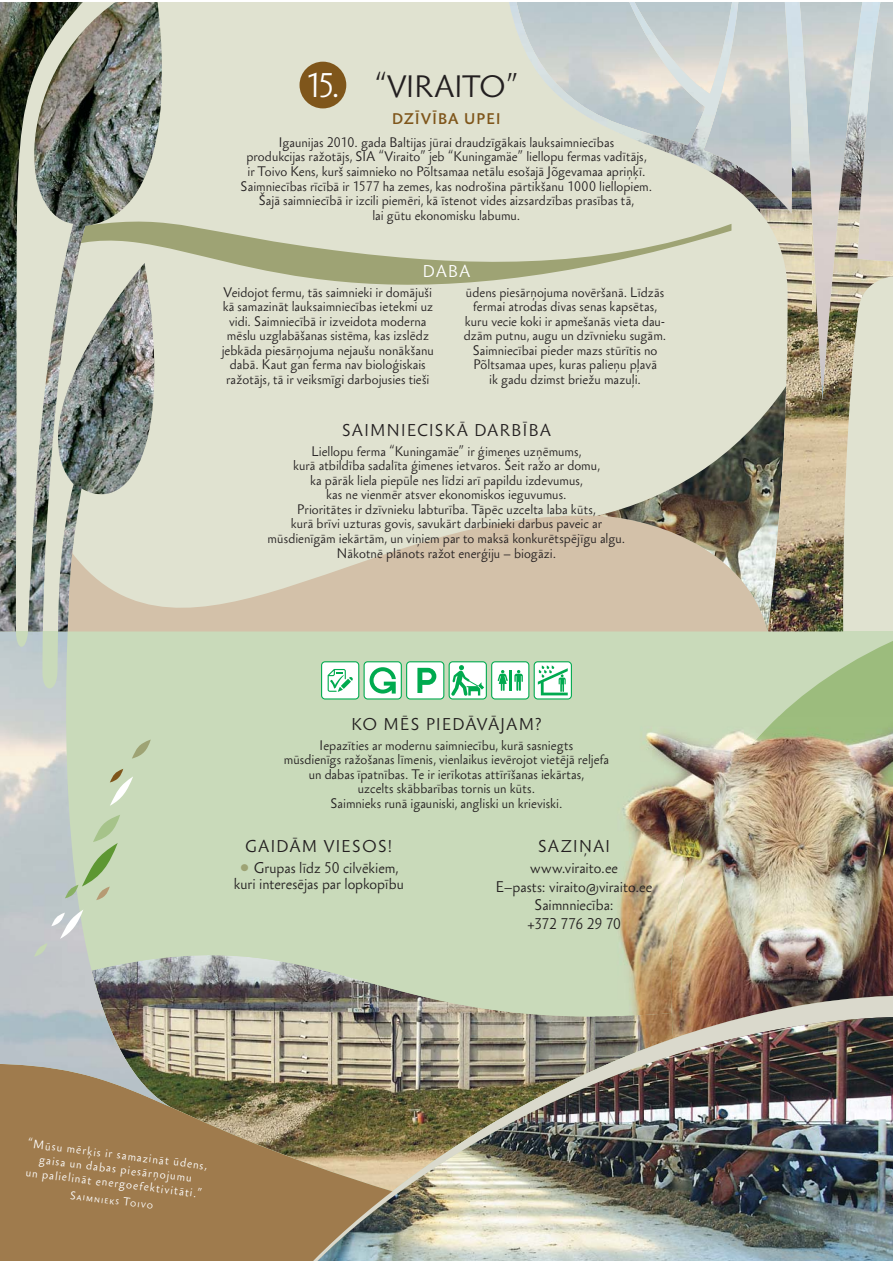
<style>
.page{position:relative;width:893px;height:1263px;background:#fff}
.page>*{position:absolute;margin:0;border:0;box-sizing:border-box;transform-origin:0 0}
.t1{font:31.5px "Sebastian Light Pro";color:#fff}
.t2{font:28.5px "Sebastian Light Pro";color:#231f20}
.t3{font:15.75px "Sebastian Light Pro";letter-spacing:.08em;color:#231f20}
.t4{font:15.75px "Sebastian Light Pro";color:#fff}
.t5{font:14.25px/18.8px "Sebastian Light Pro";color:#231f20;text-align:center}
.t6{font:700 14.25px "Sebastian Light SC";letter-spacing:.085em;color:#7f561b}
.t7{font:12.75px/14.5px "Sebastian Light Pro";letter-spacing:.005em;color:#231f20;text-align:center}
.t8{font:11.25px/14.2px "Sebastian Light Pro";color:#fff;text-align:center}
.t9{font:10.5px "Sebastian Light SC";color:#fff}
.s1{font-family:"Sebastian Light SC";font-size:19.5px;color:#9ea374}
</style>
<div class="page">
<div style="left:0;top:2px;width:893px;height:629px;background:#e0e2d0"></div>
<div style="left:0;top:631px;width:893px;height:630px;background:#c9daba"></div>
<img style="left:171px;top:955px;width:244px;height:108px">
<svg style="left:163px;top:522px;width:489px;height:176px"></svg>
<svg style="left:652px;top:631px;width:241px;height:85px"></svg>
<img style="left:622px;top:731px;width:47px;height:130px">
<img style="left:618px;top:861px;width:51px;height:134px">
<img style="left:669px;top:716px;width:224px;height:279px">
<svg style="left:0;top:1063px;width:293px;height:198px;background:#9b7c50"></svg>
<img style="left:505px;top:2px;width:388px;height:629px">
<img style="left:293px;top:995px;width:600px;height:266px">
<svg style="left:163px;top:213px;width:568px;height:123px"></svg>
<img style="left:298px;top:1017px;width:595px;height:244px">
<img style="left:0;top:631px;width:171px;height:476px">
<img style="left:0;top:2px;width:163px;height:629px">
<svg style="left:132px;top:739px;width:19px;height:20px"></svg>
<svg style="left:65px;top:815px;width:55px;height:85px"></svg>
<svg style="left:110px;top:769px;width:23px;height:37px"></svg>
<svg style="left:34px;top:909px;width:49px;height:48px;background:#c9ccce"></svg>
<div style="left:299px;top:62px;width:47px;height:46px;background:#7f561b;border-radius:50%"></div>
<svg style="left:406px;top:661px;width:38px;height:38px"></svg>
<div style="left:407px;top:662px;width:36px;height:36px;background:#fff;border-radius:3px"></div>
<svg style="left:417px;top:668px;width:19px;height:25px"></svg>
<svg style="left:449px;top:661px;width:38px;height:38px"></svg>
<div style="left:450px;top:662px;width:36px;height:36px;background:#fff;border-radius:3px"></div>
<svg style="left:451px;top:665px;width:33px;height:31px"></svg>
<svg style="left:534px;top:661px;width:38px;height:38px"></svg>
<div style="left:535px;top:662px;width:36px;height:36px;background:#fff;border-radius:3px"></div>
<svg style="left:538px;top:665px;width:30px;height:30px"></svg>
<svg style="left:321px;top:661px;width:38px;height:38px"></svg>
<div style="left:322px;top:662px;width:36px;height:36px;background:#fff;border-radius:3px"></div>
<svg style="left:328px;top:669px;width:25px;height:23px"></svg>
<svg style="left:364px;top:661px;width:38px;height:38px"></svg>
<div style="left:365px;top:662px;width:36px;height:36px;background:#fff;border-radius:3px"></div>
<svg style="left:370px;top:667px;width:26px;height:26px"></svg>
<svg style="left:491px;top:661px;width:38px;height:38px"></svg>
<div style="left:492px;top:662px;width:36px;height:36px;background:#fff;border-radius:3px"></div>
<hr style="left:510px;top:670px;width:2px;height:21px;background:#00aa4f">
<svg style="left:514px;top:670px;width:9px;height:21px"></svg>
<svg style="left:497px;top:670px;width:11px;height:21px"></svg>
<p class="t2" style="left:374px;top:73px;width:146px">“VIRAITO”</p>
<p class="t7" style="left:241px;top:136px;width:413px">Igaunijas 2010. gada Baltijas jūrai draudzīgākais lauksaimniecības<br>produkcijas ražotājs, SIA “Viraito” jeb “Kuningamäe” liellopu fermas vadītājs,<br>ir Toivo Kens, kurš saimnieko no Põltsamaa netālu esošajā Jõgevamaa apriņķī.<br>Saimniecības rīcībā ir 1577 ha zemes, kas nodrošina pārtikšanu 1000 liellopiem.<br>Šajā saimniecībā ir izcili piemēri, kā īstenot vides aizsardzības prasības tā,<br>lai gūtu ekonomisku labumu.</p>
<p class="t1" style="left:306px;top:71px;width:36px">15.</p>
<p class="t6" style="left:392px;top:111px;width:110px">DZĪVĪBA UPEI</p>
<p class="t4" style="left:423px;top:264px;width:49px">DABA</p>
<p class="t7" style="left:222px;top:286px;width:213px">Veidojot fermu, tās saimnieki ir domājuši kā samazināt lauksaimniecības ietekmi uz vidi. Saimniecībā ir izveidota moderna mēslu uzglabāšanas sistēma, kas izslēdz jebkāda piesārņojuma nejaušu nonākšanu dabā. Kaut gan ferma nav bioloģiskais ražotājs, tā ir veiksmīgi darbojusies tieši</p>
<p class="t7" style="left:464px;top:286px;width:204px">ūdens piesārņojuma novēršanā. Līdzās fermai atrodas divas senas kapsētas, kuru vecie koki ir apmešanās vieta dau&shy;dzām putnu, augu un dzīvnieku sugām.<br>Saimniecībai pieder mazs stūrītis no Põltsamaa upes, kuras palieņu pļavā<br>ik gadu dzimst briežu mazuļi.</p>
<p class="t3" style="left:342px;top:423px;width:210px">SAIMNIECISKĀ DARBĪBA</p>
<p class="t7" style="left:267px;top:445px;width:359px">Liellopu ferma “Kuningamäe” ir ģimenes uzņēmums,<br>kurā atbildība sadalīta ģimenes ietvaros. Šeit ražo ar domu,<br>ka pārāk liela piepūle nes līdzi arī papildu izdevumus,<br>kas ne vienmēr atsver ekonomiskos ieguvumus.<br>Prioritātes ir dzīvnieku labturība. Tāpēc uzcelta laba kūts,<br>kurā brīvi uzturas govis, savukārt darbinieki darbus paveic ar mūsdienīgām iekārtām, un viņiem par to maksā konkurētspējīgu algu.<br>Nākotnē plānots ražot enerģiju – biogāzi.</p>
<p class="t3" style="left:351px;top:717px;width:191px">KO MĒS PIEDĀVĀJAM?</p>
<p class="t7" style="left:284px;top:738px;width:327px">Iepazīties ar modernu saimniecību, kurā sasniegts<br>mūsdienīgs ražošanas līmenis, vienlaikus ievērojot vietējā reljefa un dabas īpatnības. Te ir ierīkotas attīrīšanas iekārtas,<br>uzcelts skābbarības tornis un kūts.<br>Saimnieks runā igauniski, angliski un krieviski.</p>
<p class="t3" style="left:245px;top:839px;width:149px">GAIDĀM VIESOS!</p>
<p class="t5" style="left:234px;top:861px;width:171px;line-height:15.8px"><span class="s1">•</span> Grupas līdz 50 cilvēkiem, kuri interesējas par lopkopību</p>
<p class="t3" style="left:538px;top:839px;width:74px">SAZIŅAI</p>
<p class="t5" style="left:496px;top:859px;width:158px">www.viraito.ee<br>E–pasts: viraito@viraito.ee<br>Saimnniecība:<br>+372 776 29 70</p>
<p class="t8" style="left:28px;top:1137px;width:182px;rotate:7deg">“Mūsu mērķis ir samazināt ūdens, gaisa un dabas piesārņojumu<br>un palielināt energoefektivitāti.”</p>
<p class="t9" style="left:71px;top:1189px;width:85px;rotate:7deg">Saimnieks Toivo</p>
</div>
